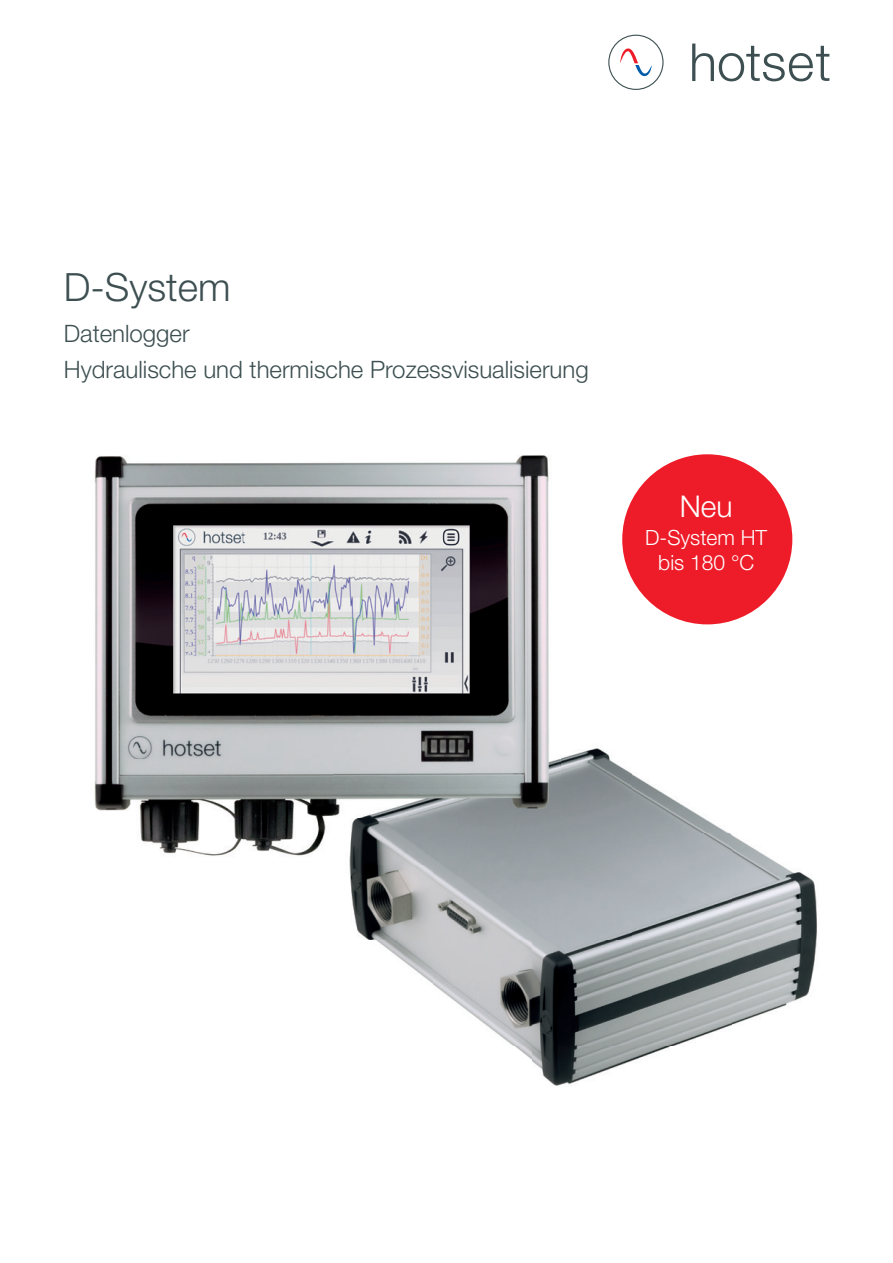
<style>
.page{position:relative;width:893px;height:1263px;background:#fff}
.page>*{position:absolute;margin:0;border:0;box-sizing:border-box;transform-origin:0 0}
.t1{font:300 39px "Helvetica Neue";color:#3d4f51}
.t2{font:300 30px "Helvetica Neue";color:#fff}
.t3{font:300 24px/36px "Helvetica Neue";color:#3d4f51}
.t4{font:300 21px/25.2px "Helvetica Neue";color:#fff;text-align:center}
</style>
<div class="page">
<svg style="left:692px;top:44px;width:137px;height:37px"></svg>
<svg style="left:608px;top:35px;width:56px;height:55px"></svg>
<img style="left:560px;top:748px;width:168px;height:85px">
<img style="left:349px;top:864px;width:184px;height:76px">
<img style="left:533px;top:833px;width:284px;height:107px">
<img style="left:376px;top:940px;width:441px;height:146px">
<img style="left:94px;top:455px;width:455px;height:199px">
<img style="left:95px;top:654px;width:307px;height:105px">
<img style="left:402px;top:654px;width:147px;height:73px">
<img style="left:94px;top:759px;width:240px;height:97px">
<img style="left:334px;top:727px;width:226px;height:137px">
<div style="left:622px;top:454px;width:170px;height:170px;background:#ee1c28;border-radius:50%"></div>
<h1 class="t1" style="left:64px;top:263px;width:168px">D-System</h1>
<p class="t3" style="left:64px;top:315px;width:526px">Datenlogger<br>Hydraulische und thermische Prozessvisualisierung</p>
<p class="t2" style="left:680px;top:488px;width:54px">Neu</p>
<p class="t4" style="left:645px;top:525px;width:124px">D-System HT bis 180 °C</p>
</div>
